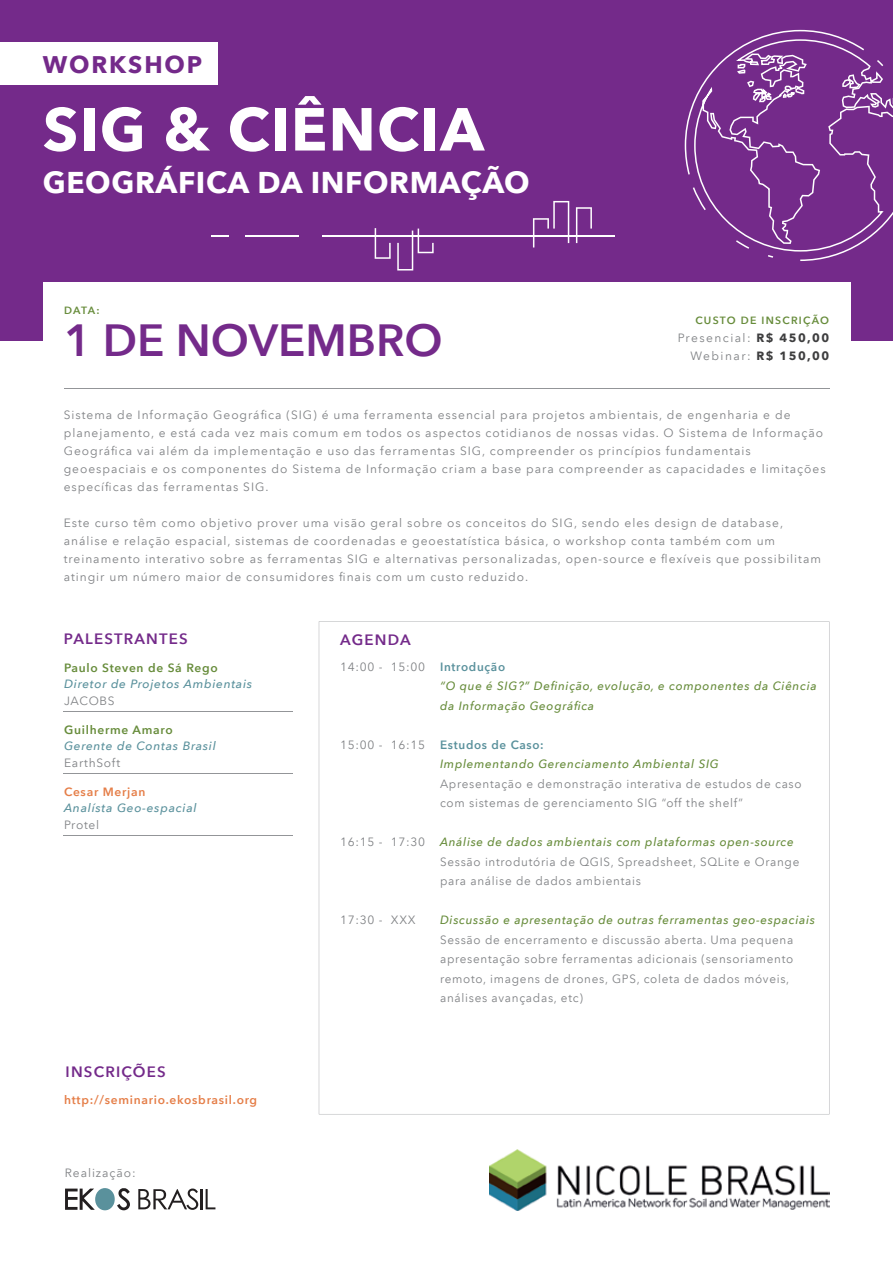
<style>
.page{position:relative;width:893px;height:1263px;background:#fff}
.page>*{position:absolute;margin:0;border:0;box-sizing:border-box;transform-origin:0 0}
.t1{font:700 60px "Avenir Next LT Com";letter-spacing:.02em;color:#fff}
.t2{font:600 45px "Avenir Next LT Com";color:#742a8a}
.t3{font:700 30px "Avenir Next LT Com";letter-spacing:.02em;color:#fff}
.t4{font:700 24px "Avenir Next LT Com";letter-spacing:.08em;color:#742a8a}
.t5{font:600 15px "Avenir Next LT Com";letter-spacing:.08em;color:#742a8a}
.t6{font:12px/18px "Avenir Next LT Com";letter-spacing:.08em;color:#808285}
.t7{font:12px/19.5px "Avenir Next LT Com";letter-spacing:.06em;color:#808285}
.t8{font:italic 500 12px/19.5px "Avenir Next LT Com";letter-spacing:.06em;color:#678c3b}
.t9{font:italic 500 12px "Avenir Next LT Com";letter-spacing:.06em;color:#5a919c}
.t10{font:600 12px "Avenir Next LT Com";letter-spacing:.06em;color:#e57e48}
.t11{font:12px/18px "Avenir Next LT Com";letter-spacing:.12em;color:#808285;text-align:right}
.t12{font:600 12px "Avenir Next LT Com";letter-spacing:.06em;color:#678c3b}
.t13{font:600 12px "Avenir Next LT Com";letter-spacing:.06em;color:#5a919c}
.t14{font:600 10.5px "Avenir Next LT Com";letter-spacing:.12em;color:#678c3b}
.s1{font-weight:700;color:#3e3e3f}
</style>
<div class="page">
<div style="left:0;top:0;width:893px;height:340px;background:#742a8a"></div>
<svg style="left:685px;top:30px;width:208px;height:231px"></svg>
<svg style="left:702px;top:96px;width:6px;height:12px"></svg>
<div style="left:43px;top:282px;width:807px;height:981px;background:#fff"></div>
<hr style="left:63px;top:712px;width:229px;height:1px;background:#939598">
<hr style="left:63px;top:774px;width:229px;height:1px;background:#939598">
<hr style="left:63px;top:836px;width:229px;height:1px;background:#939598">
<svg style="left:138px;top:1188px;width:60px;height:22px"></svg>
<hr style="left:201px;top:1189px;width:2px;height:20px;background:#231f20">
<svg style="left:206px;top:1189px;width:9px;height:20px"></svg>
<svg style="left:65px;top:1188px;width:65px;height:22px"></svg>
<div style="left:0;top:43px;width:218px;height:42px;background:#fff"></div>
<img style="left:490px;top:1149px;width:339px;height:61px">
<hr style="left:64px;top:388px;width:765px;height:1px;background:#939598">
<hr style="left:322px;top:236px;width:292px;height:1px;background:#fff">
<hr style="left:245px;top:236px;width:54px;height:1px;background:#fff">
<svg style="left:211px;top:236px;width:18px;height:1px"></svg>
<svg style="left:375px;top:228px;width:16px;height:31px"></svg>
<svg style="left:397px;top:229px;width:37px;height:41px"></svg>
<svg style="left:576px;top:207px;width:16px;height:36px"></svg>
<svg style="left:533px;top:201px;width:36px;height:46px"></svg>
<h3 class="t4" style="left:43px;top:50px;width:161px">WORKSHOP</h3>
<h1 class="t1" style="left:43px;top:93px;width:443px">SIG &amp; CIÊNCIA</h1>
<h3 class="t3" style="left:43px;top:164px;width:488px">GEOGRÁFICA DA INFORMAÇÃO</h3>
<p class="t14" style="left:64px;top:304px;width:37px">DATA:</p>
<h2 class="t2" style="left:64px;top:313px;width:380px">1 DE NOVEMBRO</h2>
<p class="t14" style="left:695px;top:314px;width:135px">CUSTO DE INSCRIÇÃO</p>
<p class="t11" style="left:678px;top:328px;width:153px">Presencial: <span class="s1">R$ 450,00<br></span>Webinar: <span class="s1">R$ 150,00</span></p>
<p class="t6" style="left:64px;top:406px;width:763px">Sistema de Informação Geográfica (SIG) é uma ferramenta essencial para projetos ambientais, de engenharia e de planejamento, e está cada vez mais comum em todos os aspectos cotidianos de nossas vidas. O Sistema de Informação Geográfica vai além da implementação e uso das ferramentas SIG, compreender os princípios fundamentais geoespaciais e os componentes do Sistema de Informação criam a base para compreender as capacidades e limitações específicas das ferramentas SIG.</p>
<p class="t6" style="left:64px;top:514px;width:759px">Este curso têm como objetivo prover uma visão geral sobre os conceitos do SIG, sendo eles design de database, análise e relação espacial, sistemas de coordenadas e geoestatística básica, o workshop conta também com um treinamento interativo sobre as ferramentas SIG e alternativas personalizadas, open-source e flexíveis que possibilitam atingir um número maior de consumidores finais com um custo reduzido.</p>
<p class="t5" style="left:64px;top:629px;width:125px">PALESTRANTES</p>
<p class="t5" style="left:340px;top:631px;width:72px">AGENDA</p>
<p class="t12" style="left:64px;top:660px;width:155px">Paulo Steven de Sá Rego</p>
<p class="t9" style="left:64px;top:677px;width:190px">Diretor de Projetos Ambientais</p>
<p class="t6" style="left:64px;top:691px;width:52px">JACOBS</p>
<p class="t12" style="left:64px;top:722px;width:110px">Guilherme Amaro</p>
<p class="t9" style="left:64px;top:739px;width:153px">Gerente de Contas Brasil</p>
<p class="t7" style="left:64px;top:753px;width:58px">EarthSoft</p>
<p class="t10" style="left:64px;top:784px;width:83px">Cesar Merjan</p>
<p class="t9" style="left:64px;top:801px;width:134px">Analísta Geo-espacial</p>
<p class="t6" style="left:64px;top:815px;width:37px">Protel</p>
<p class="t6" style="left:340px;top:658px;width:87px">14:00 - 15:00</p>
<p class="t6" style="left:340px;top:736px;width:87px">15:00 - 16:15</p>
<p class="t6" style="left:340px;top:833px;width:87px">16:15 - 17:30</p>
<p class="t6" style="left:340px;top:911px;width:77px">17:30 - XXX</p>
<p class="t13" style="left:440px;top:659px;width:67px">Introdução</p>
<p class="t8" style="left:440px;top:676px;width:378px">“O que é SIG?” Definição, evolução, e componentes da Ciência da Informação Geográfica</p>
<p class="t13" style="left:440px;top:737px;width:105px">Estudos de Caso:</p>
<p class="t8" style="left:440px;top:754px;width:280px">Implementando Gerenciamento Ambiental SIG</p>
<p class="t7" style="left:440px;top:774px;width:363px">Apresentação e demonstração interativa de estudos de caso com sistemas de gerenciamento SIG “off the shelf”</p>
<p class="t8" style="left:440px;top:832px;width:355px">Análise de dados ambientais com plataformas open-source</p>
<p class="t7" style="left:440px;top:852px;width:361px">Sessão introdutória de QGIS, Spreadsheet, SQLite e Orange para análise de dados ambientais</p>
<p class="t8" style="left:440px;top:910px;width:376px">Discussão e apresentação de outras ferramentas geo-espaciais</p>
<p class="t7" style="left:440px;top:930px;width:355px">Sessão de encerramento e discussão aberta. Uma pequena apresentação sobre ferramentas adicionais (sensoriamento remoto, imagens de drones, GPS, coleta de dados móveis, análises avançadas, etc)</p>
<p class="t5" style="left:66px;top:1062px;width:102px">INSCRIÇÕES</p>
<p class="t10" style="left:64px;top:1092px;width:195px">http://seminario.ekosbrasil.org</p>
<p class="t6" style="left:65px;top:1164px;width:72px">Realização:</p>
</div>
